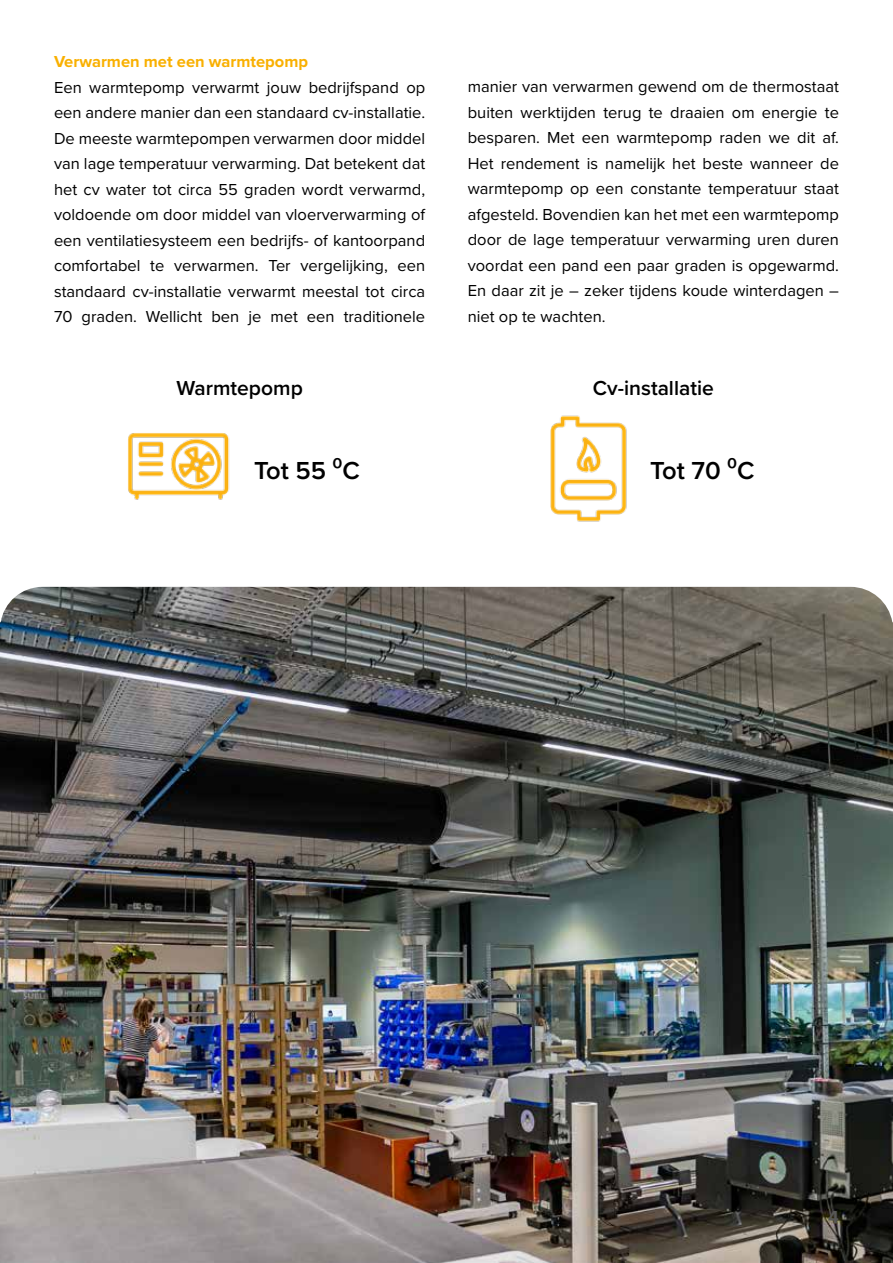
<style>
.page{position:relative;width:893px;height:1263px;background:#fff}
.page>*{position:absolute;margin:0;border:0;box-sizing:border-box;transform-origin:0 0}
.t1{font:600 25.5px "Proxima Nova";color:#000}
.t2{font:600 21px "Proxima Nova";color:#000}
.t3{font:700 18px "Proxima Nova";color:#575756}
.t4{font:16.5px/25.5px "Proxima Nova";color:#000;text-align:justify}
.t5{font:700 16.5px "Proxima Nova";color:#f9b000}
</style>
<div class="page">
<img style="left:0;top:587px;width:893px;height:676px">
<img style="left:550px;top:415px;width:77px;height:107px">
<img style="left:128px;top:433px;width:102px;height:67px">
<p class="t5" style="left:54px;top:49px;width:256px">Verwarmen met een warmtepomp</p>
<p class="t4" style="left:54px;top:74px;width:373px">Een warmtepomp verwarmt jouw bedrijfspand op een andere manier dan een standaard cv-installatie.<br>De meeste warmtepompen verwarmen door middel van lage temperatuur verwarming. Dat betekent dat het cv water tot circa 55 graden wordt verwarmd, voldoende om door middel van vloerverwarming of een ventilatiesysteem een bedrijfs- of kantoorpand comfortabel te verwarmen. Ter vergelijking, een standaard cv-installatie verwarmt meestal tot circa 70 graden. Wellicht ben je met een traditionele</p>
<p class="t4" style="left:468px;top:73px;width:373px">manier van verwarmen gewend om de thermostaat buiten werktijden terug te draaien om energie te besparen. Met een warmtepomp raden we dit af.<br>Het rendement is namelijk het beste wanneer de warmtepomp op een constante temperatuur staat afgesteld. Bovendien kan het met een warmtepomp door de lage temperatuur verwarming uren duren voordat een pand een paar graden is opgewarmd.<br>En daar zit je – zeker tijdens koude winterdagen – niet op te wachten.</p>
<p class="t2" style="left:176px;top:372px;width:128px">Warmtepomp</p>
<h1 class="t1" style="left:254px;top:451px;width:107px">Tot 55 ⁰C</h1>
<p class="t2" style="left:593px;top:372px;width:122px">Cv-installatie</p>
<h1 class="t1" style="left:650px;top:451px;width:106px">Tot 70 ⁰C</h1>
<p class="t3" style="left:828px;top:1204px;width:12px">4</p>
</div>
